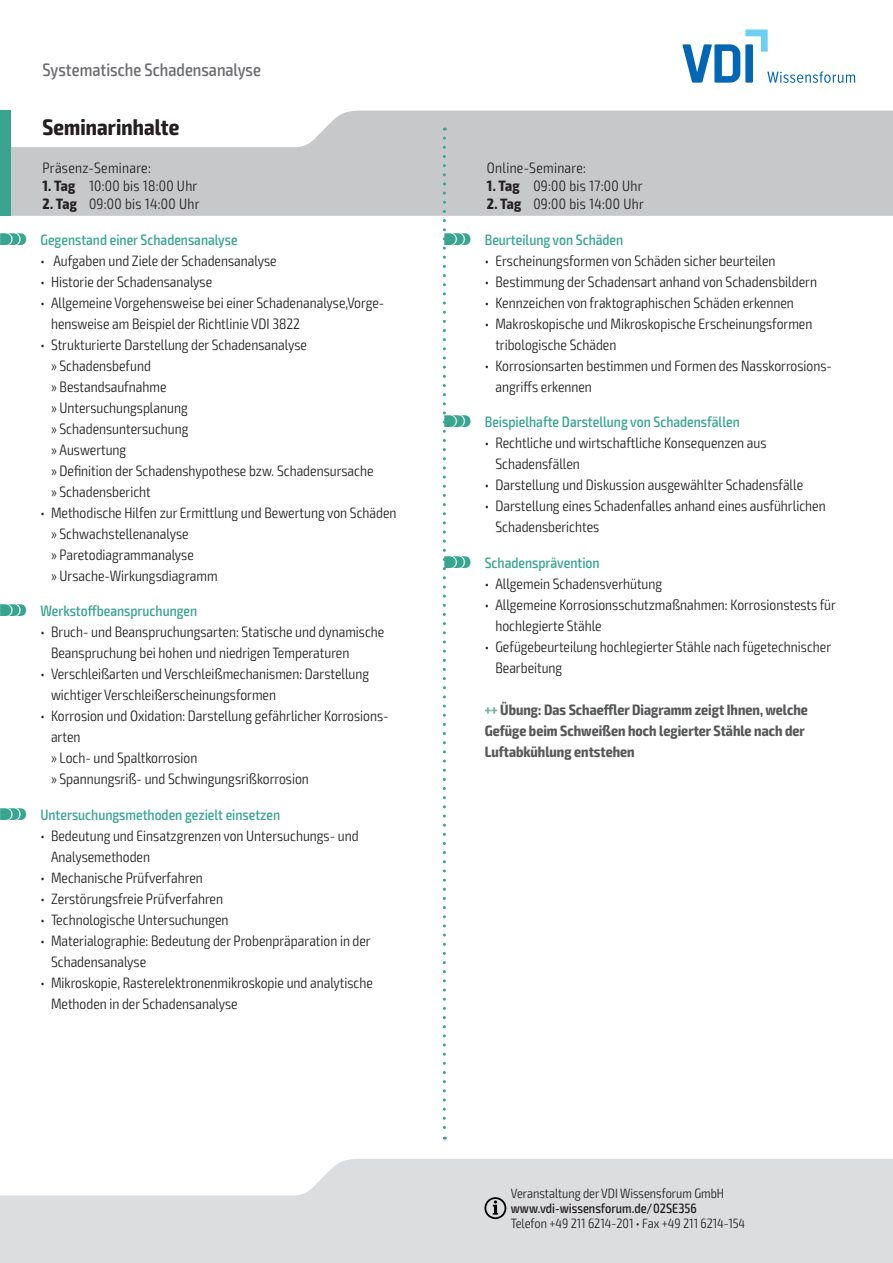
<style>
.page{position:relative;width:893px;height:1263px;background:#fff}
.page>*{position:absolute;margin:0;border:0;box-sizing:border-box;transform-origin:0 0}
.t1{font:700 condensed 22.5px "Exo 2";letter-spacing:.005em;color:#231f20}
.t2{font:500 condensed 18px "Exo 2";color:#6c6d70}
.t3{font:300 condensed 15px/21px "Exo 2";color:#231f20}
.t4{font:500 condensed 15px "Exo 2";color:#39a590}
.t5{font:300 condensed 15px "Exo 2";letter-spacing:.02em;color:#231f20}
.t6{font:700 condensed 15px/21px "Exo 2";color:#57585a}
.t7{font:300 condensed 13.5px "Exo 2";color:#231f20}
.t8{font:500 condensed 13.5px "Exo 2";color:#231f20}
.s1{font-weight:700}
.s2{font-family:"VDI Iconset S4 A Regular";font-weight:400;font-stretch:normal}
.s3{color:#6db4a3}
</style>
<div class="page">
<svg style="left:0;top:1159px;width:893px;height:104px;background:#e0e1e3"></svg>
<svg style="left:11px;top:111px;width:882px;height:105px;background:#cdced0"></svg>
<div style="left:0;top:111px;width:11px;height:105px;background:#39a590"></div>
<svg style="left:484px;top:1197px;width:22px;height:22px"></svg>
<svg style="left:682px;top:30px;width:173px;height:53px"></svg>
<svg style="left:443px;top:138px;width:3px;height:1002px"></svg>
<p class="t2" style="left:43px;top:59px;width:220px">Systematische Schadensanalyse</p>
<h1 class="t1" style="left:43px;top:113px;width:138px">Seminarinhalte</h1>
<p class="t5" style="left:43px;top:159px;width:110px">Präsenz-Seminare:</p>
<p class="t5" style="left:43px;top:177px;width:156px"><span class="s1">1. Tag</span> 10:00 bis 18:00 Uhr</p>
<p class="t5" style="left:43px;top:195px;width:158px"><span class="s1">2. Tag</span> 09:00 bis 14:00 Uhr</p>
<p class="t4" style="left:0;top:230px;width:239px"><span class="s2">S</span> Gegenstand einer Schadensanalyse</p>
<p class="t3" style="left:40px;top:250px;width:238px">• Aufgaben und Ziele der Schadensanalyse</p>
<p class="t3" style="left:40px;top:271px;width:173px">• Historie der Schadensanalyse</p>
<p class="t3" style="left:51px;top:292px;width:335px;text-indent:-11px">• Allgemeine Vorgehensweise bei einer Schadenanalyse,Vorge&shy;hensweise am Beispiel der Richtlinie VDI 3822</p>
<p class="t3" style="left:51px;top:334px;width:324px;text-indent:-11px">• Strukturierte Darstellung der Schadensanalyse<br>» Schadensbefund<br>» Bestandsaufnahme<br>» Untersuchungsplanung<br>» Schadensuntersuchung<br>» Auswertung<br>» Definition der Schadenshypothese bzw. Schadensursache » Schadensbericht</p>
<p class="t3" style="left:51px;top:502px;width:347px;text-indent:-11px">• Methodische Hilfen zur Ermittlung und Bewertung von Schäden » Schwachstellenanalyse<br>» Paretodiagrammanalyse<br>» Ursache-Wirkungsdiagramm</p>
<p class="t4" style="left:0;top:602px;width:199px"><span class="s2">S</span> Werkstoffbeanspruchungen</p>
<p class="t3" style="left:51px;top:622px;width:335px;text-indent:-11px">• Bruch- und Beanspruchungsarten: Statische und dynamische<br>Beanspruchung bei hohen und niedrigen Temperaturen</p>
<p class="t3" style="left:51px;top:664px;width:320px;text-indent:-11px">• Verschleißarten und Verschleißmechanismen: Darstellung wichtiger Verschleißerscheinungsformen</p>
<p class="t3" style="left:51px;top:706px;width:339px;text-indent:-11px">• Korrosion und Oxidation: Darstellung gefährlicher Korrosions&shy;arten<br>» Loch- und Spaltkorrosion<br>» Spannungsriß- und Schwingungsrißkorrosion</p>
<p class="t4" style="left:0;top:806px;width:282px"><span class="s2">S</span> Untersuchungsmethoden gezielt einsetzen</p>
<p class="t3" style="left:51px;top:826px;width:309px;text-indent:-11px">• Bedeutung und Einsatzgrenzen von Untersuchungs- und<br>Analysemethoden</p>
<p class="t3" style="left:40px;top:868px;width:164px">• Mechanische Prüfverfahren</p>
<p class="t3" style="left:40px;top:889px;width:184px">• Zerstörungsfreie Prüfverfahren</p>
<p class="t3" style="left:40px;top:910px;width:190px">• Technologische Untersuchungen</p>
<p class="t3" style="left:51px;top:931px;width:321px;text-indent:-11px">• Materialographie: Bedeutung der Probenpräparation in der<br>Schadensanalyse</p>
<p class="t3" style="left:51px;top:973px;width:323px;text-indent:-11px">• Mikroskopie, Rasterelektronenmikroskopie und analytische<br>Methoden in der Schadensanalyse</p>
<p class="t5" style="left:487px;top:159px;width:101px">Online-Seminare:</p>
<p class="t5" style="left:487px;top:177px;width:157px"><span class="s1">1. Tag</span> 09:00 bis 17:00 Uhr</p>
<p class="t5" style="left:487px;top:195px;width:158px"><span class="s1">2. Tag</span> 09:00 bis 14:00 Uhr</p>
<p class="t4" style="left:444px;top:230px;width:180px"><span class="s2">S</span> Beurteilung von Schäden</p>
<p class="t3" style="left:485px;top:250px;width:292px">• Erscheinungsformen von Schäden sicher beurteilen</p>
<p class="t3" style="left:485px;top:271px;width:334px">• Bestimmung der Schadensart anhand von Schadensbildern</p>
<p class="t3" style="left:485px;top:292px;width:311px">• Kennzeichen von fraktographischen Schäden erkennen</p>
<p class="t3" style="left:495px;top:313px;width:318px;text-indent:-11px">• Makroskopische und Mikroskopische Erscheinungsformen tribologische Schäden</p>
<p class="t3" style="left:495px;top:355px;width:338px;text-indent:-11px">• Korrosionsarten bestimmen und Formen des Nasskorrosions&shy;angriffs erkennen</p>
<p class="t4" style="left:444px;top:413px;width:297px"><span class="s2">S</span> Beispielhafte Darstellung von Schadensfällen</p>
<p class="t3" style="left:495px;top:433px;width:273px;text-indent:-11px">• Rechtliche und wirtschaftliche Konsequenzen aus<br>Schadensfällen</p>
<p class="t3" style="left:485px;top:475px;width:320px">• Darstellung und Diskussion ausgewählter Schadensfälle</p>
<p class="t3" style="left:495px;top:496px;width:332px;text-indent:-11px">• Darstellung eines Schadenfalles anhand eines ausführlichen<br>Schadensberichtes</p>
<p class="t4" style="left:444px;top:554px;width:157px"><span class="s2">S</span> Schadensprävention</p>
<p class="t3" style="left:485px;top:574px;width:179px">• Allgemein Schadensverhütung</p>
<p class="t3" style="left:495px;top:595px;width:342px;text-indent:-11px">• Allgemeine Korrosionsschutzmaßnahmen: Korrosionstests für hochlegierte Stähle</p>
<p class="t3" style="left:495px;top:637px;width:337px;text-indent:-11px">• Gefügebeurteilung hochlegierter Stähle nach fügetechnischer<br>Bearbeitung</p>
<p class="t6" style="left:485px;top:700px;width:325px"><span class="s3">+++</span> Übung: Das Schaeffler Diagramm zeigt Ihnen, welche<br>Gefüge beim Schweißen hoch legierter Stähle nach der<br>Luftabkühlung entstehen</p>
<p class="t7" style="left:511px;top:1185px;width:215px">Veranstaltung der VDI Wissensforum GmbH</p>
<p class="t8" style="left:511px;top:1200px;width:187px">www.vdi-wissensforum.de/02SE356</p>
<p class="t7" style="left:511px;top:1215px;width:236px">Telefon +49 211 6214-201 • Fax +49 211 6214-154</p>
</div>
